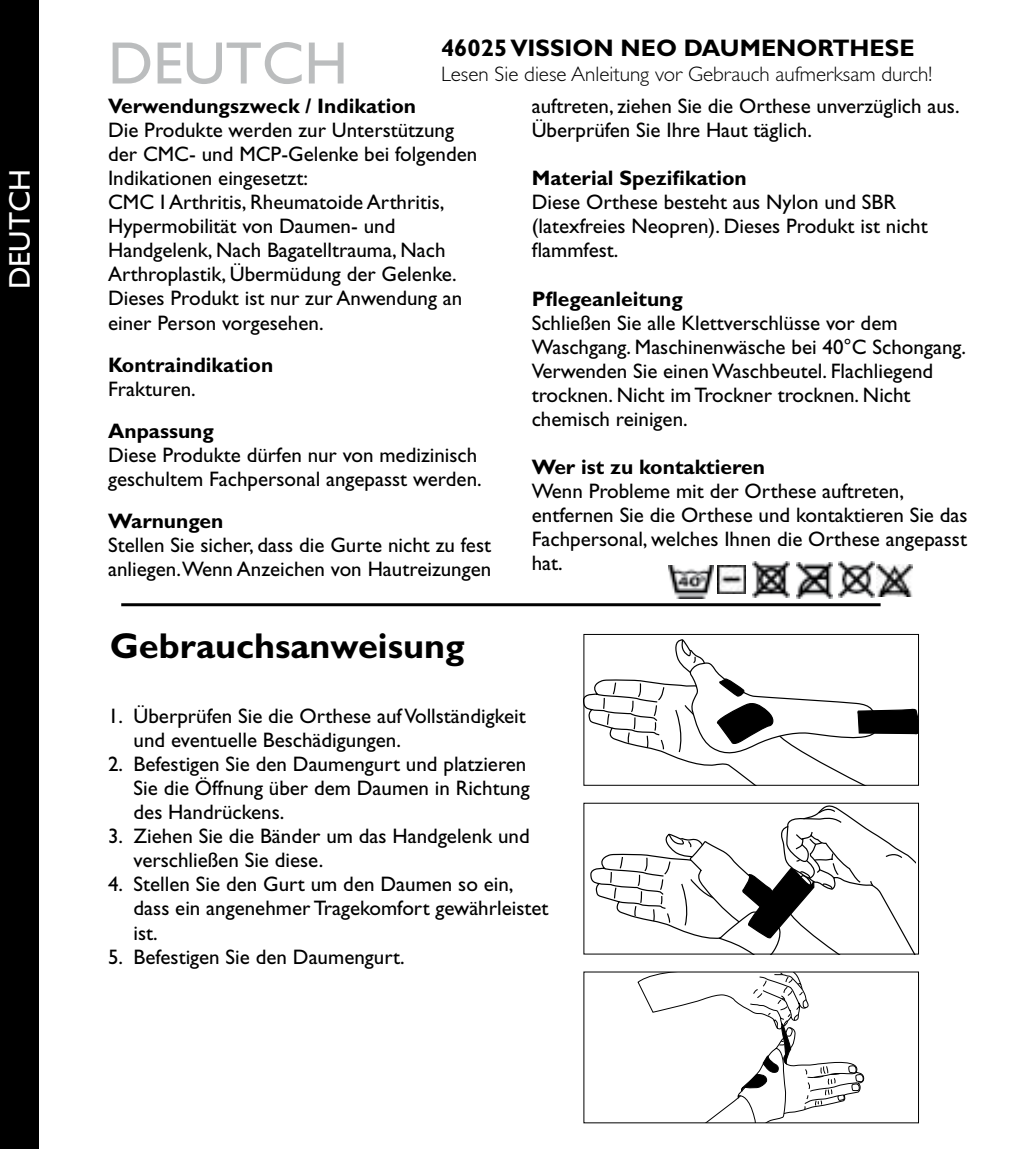
<style>
.page{position:relative;width:1021px;height:1149px;background:#fff}
.page>*{position:absolute;margin:0;border:0;box-sizing:border-box;transform-origin:0 0}
.t1{font:60px "Gill Sans Std";color:#bbbdbe}
.t2{font:700 36px "Gill Sans Std";color:#000}
.t3{font:30px "Gill Sans Std";color:#fff}
.t4{font:700 24px "Gill Sans Std";color:#000}
.t5{font:21px/24px "Gill Sans Std";color:#000}
.t6{font:700 21px "Gill Sans Std";color:#000}
.t7{font:300 21px "Gill Sans Std";color:#000}
</style>
<div class="page">
<hr style="left:121px;top:603px;width:759px;height:3px;background:#000">
<div style="left:0;top:0;width:38px;height:1148px;background:#000"></div>
<img style="left:838px;top:561px;width:36px;height:36px">
<img style="left:796px;top:562px;width:36px;height:36px">
<img style="left:753px;top:561px;width:36px;height:36px">
<img style="left:876px;top:564px;width:36px;height:32px">
<img style="left:717px;top:565px;width:28px;height:28px">
<img style="left:668px;top:565px;width:45px;height:33px">
<svg style="left:585px;top:639px;width:331px;height:144px"></svg>
<div style="left:583px;top:634px;width:335px;height:151px;border:1px solid #000"></div>
<svg style="left:590px;top:805px;width:325px;height:147px"></svg>
<svg style="left:637px;top:973px;width:228px;height:147px"></svg>
<h3 class="t3" style="left:2px;top:289px;width:121px;rotate:-90deg">DEUTCH</h3>
<h1 class="t1" style="left:108px;top:29px;width:241px">DEUTCH</h1>
<p class="t4" style="left:441px;top:34px;width:475px">46025 VISSION NEO DAUMENORTHESE</p>
<p class="t7" style="left:441px;top:62px;width:492px">Lesen Sie diese Anleitung vor Gebrauch aufmerksam durch!</p>
<p class="t6" style="left:108px;top:94px;width:309px">Verwendungszweck / Indikation</p>
<p class="t5" style="left:108px;top:118px;width:371px">Die Produkte werden zur Unterstützung der CMC- und MCP-Gelenke bei folgenden Indikationen eingesetzt:<br>CMC I Arthritis, Rheumatoide Arthritis, Hypermobilität von Daumen- und Handgelenk, Nach Bagatelltrauma, Nach Arthroplastik, Übermüdung der Gelenke.<br>Dieses Produkt ist nur zur Anwendung an einer Person vorgesehen.</p>
<p class="t6" style="left:108px;top:352px;width:167px">Kontraindikation</p>
<p class="t5" style="left:108px;top:376px;width:89px">Frakturen.</p>
<p class="t6" style="left:108px;top:418px;width:107px">Anpassung</p>
<p class="t5" style="left:108px;top:442px;width:375px">Diese Produkte dürfen nur von medizinisch geschultem Fachpersonal angepasst werden.</p>
<p class="t6" style="left:108px;top:508px;width:117px">Warnungen</p>
<p class="t5" style="left:108px;top:532px;width:385px">Stellen Sie sicher, dass die Gurte nicht zu fest anliegen.Wenn Anzeichen von Hautreizungen</p>
<h2 class="t2" style="left:110px;top:624px;width:356px">Gebrauchsanweisung</h2>
<p class="t5" style="left:531px;top:94px;width:429px">auftreten, ziehen Sie die Orthese unverzüglich aus.<br>Überprüfen Sie Ihre Haut täglich.</p>
<p class="t6" style="left:531px;top:166px;width:216px">Material Spezifikation</p>
<p class="t5" style="left:531px;top:190px;width:397px">Diese Orthese besteht aus Nylon und SBR (latexfreies Neopren). Dieses Produkt ist nicht flammfest.</p>
<p class="t6" style="left:531px;top:286px;width:153px">Pflegeanleitung</p>
<p class="t5" style="left:531px;top:310px;width:436px">Schließen Sie alle Klettverschlüsse vor dem Waschgang. Maschinenwäsche bei 40°C Schongang.<br>Verwenden Sie einen Waschbeutel. Flachliegend trocknen. Nicht im Trockner trocknen. Nicht chemisch reinigen.</p>
<p class="t6" style="left:531px;top:454px;width:235px">Wer ist zu kontaktieren</p>
<p class="t5" style="left:531px;top:478px;width:437px">Wenn Probleme mit der Orthese auftreten, entfernen Sie die Orthese und kontaktieren Sie das Fachpersonal, welches Ihnen die Orthese angepasst hat.</p>
<p class="t5" style="left:134px;top:704px;width:394px;text-indent:-26px">1. Überprüfen Sie die Orthese auf Vollständigkeit und eventuelle Beschädigungen.</p>
<p class="t5" style="left:134px;top:752px;width:397px;text-indent:-26px">2. Befestigen Sie den Daumengurt und platzieren<br>Sie die Öffnung über dem Daumen in Richtung des Handrückens.</p>
<p class="t5" style="left:134px;top:824px;width:398px;text-indent:-26px">3. Ziehen Sie die Bänder um das Handgelenk und verschließen Sie diese.</p>
<p class="t5" style="left:134px;top:872px;width:416px;text-indent:-26px">4. Stellen Sie den Gurt um den Daumen so ein, dass ein angenehmer Tragekomfort gewährleistet ist.</p>
<p class="t5" style="left:108px;top:944px;width:298px">5. Befestigen Sie den Daumengurt.</p>
</div>
